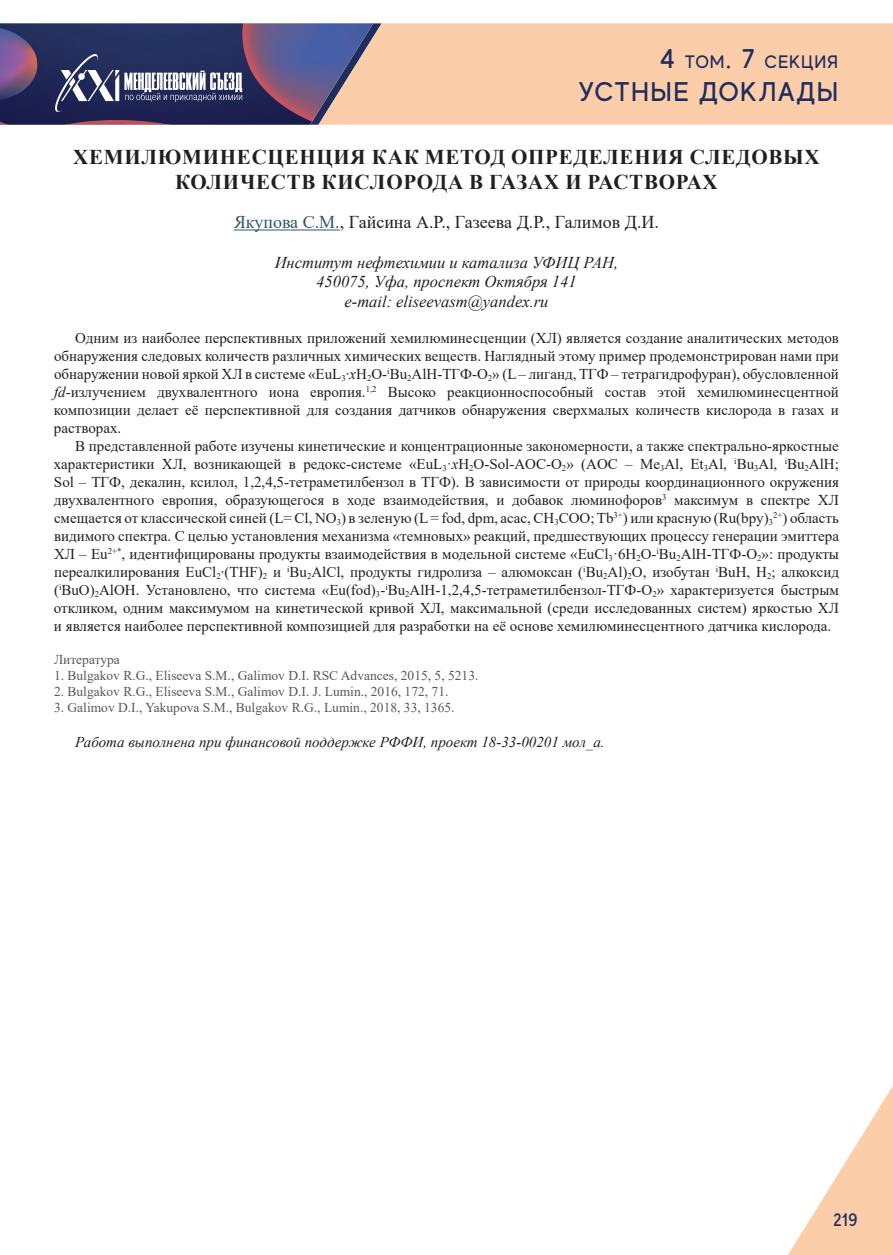
<style>
.page{position:relative;width:893px;height:1255px;background:#fff}
.page>*{position:absolute;margin:0;border:0;box-sizing:border-box;transform-origin:0 0}
.t1{font:500 27px "MADE Evolve Sans";letter-spacing:.05em;color:#1f2c5d}
.t2{font:700 21px/25.2px "Times New Roman";letter-spacing:.035em;color:#231f20;text-align:center}
.t3{font:18px "Times New Roman";color:#231f20}
.t4{font:500 18px "MADE Evolve Sans";letter-spacing:.05em;color:#1f2c5d}
.t5{font:italic 16.5px/19.8px "Times New Roman";color:#231f20;text-align:center}
.t6{font:15px/18px "Times New Roman";color:#231f20;text-align:justify}
.t7{font:italic 15px "Times New Roman";color:#231f20}
.t8{font:13.5px "Times New Roman";color:#57585a}
.s1{font-size:27px}
.s2{color:#2e576f}
.s3{font-style:italic}
</style>
<div class="page">
<div style="left:382px;top:23px;width:511px;height:102px;background:#fccda9"></div>
<svg style="left:788px;top:1086px;width:105px;height:168px"></svg>
<svg style="left:0;top:23px;width:382px;height:102px;background:#575378"></svg>
<hr style="left:234px;top:229px;width:106px;height:1px;background:#2e576f">
<p class="t4" style="left:660px;top:51px;width:179px"><span class="s1">4</span> ТОМ<span class="s1">. 7</span> СЕКЦИЯ</p>
<h1 class="t1" style="left:578px;top:74px;width:261px">УСТНЫЕ ДОКЛАДЫ</h1>
<h2 class="t2" style="left:73px;top:144px;width:748px">ХЕМИЛЮМИНЕСЦЕНЦИЯ КАК МЕТОД ОПРЕДЕЛЕНИЯ СЛЕДОВЫХ<br>КОЛИЧЕСТВ КИСЛОРОДА В ГАЗАХ И РАСТВОРАХ</h2>
<p class="t3" style="left:234px;top:209px;width:427px"><span class="s2">Якупова С.М.</span>, Гайсина А.Р., Газеева Д.Р., Галимов Д.И.</p>
<p class="t5" style="left:275px;top:252px;width:345px">Институт нефтехимии и катализа УФИЦ РАН,<br>450075, Уфа, проспект Октября 141<br>e-mail: eliseevasm@yandex.ru</p>
<p class="t6" style="left:54px;top:329px;width:786px;text-indent:21px">Одним из наиболее перспективных приложений хемилюминесценции (ХЛ) является создание аналитических методов обнаружения следовых количеств различных химических веществ. Наглядный этому пример продемонстрирован нами при обнаружении новой яркой ХЛ в системе «EuL<sub>3</sub>∙<span class="s3">x</span>H<sub>2</sub>O-<sup>i</sup>Bu<sub>2</sub>AlH-ТГФ-O<sub>2</sub>» (L – лиганд, ТГФ – тетрагидрофуран), обусловленной <span class="s3">fd</span>-излучением двухвалентного иона европия.<sup>1,2</sup> Высоко реакционноспособный состав этой хемилюминесцентной композиции делает её перспективной для создания датчиков обнаружения сверхмалых количеств кислорода в газах и растворах.</p>
<p class="t6" style="left:54px;top:437px;width:786px;text-indent:21px">В представленной работе изучены кинетические и концентрационные закономерности, а также спектрально-яркостные характеристики ХЛ, возникающей в редокс-системе «EuL<sub>3</sub>·<span class="s3">x</span>H<sub>2</sub>O-Sol-AOC-O<sub>2</sub>» (AOC – Me<sub>3</sub>Al, Et<sub>3</sub>Al, <sup>i</sup>Bu<sub>3</sub>Al, <sup>i</sup>Bu<sub>2</sub>AlH; Sol – ТГФ, декалин, ксилол, 1,2,4,5-тетраметилбензол в ТГФ). В зависимости от природы координационного окружения двухвалентного европия, образующегося в ходе взаимодействия, и добавок люминофоров<sup>3</sup> максимум в спектре ХЛ смещается от классической синей (L= Cl, NO<sub>3</sub>) в зеленую (L = fod, dpm, acac, CH<sub>3</sub>COO; Tb<sup>3+</sup>) или красную (Ru(bpy)<sub>3</sub><sup>2+</sup>) область видимого спектра. С целью установления механизма «темновых» реакций, предшествующих процессу генерации эмиттера ХЛ – Eu<sup>2+*</sup>, идентифицированы продукты взаимодействия в модельной системе «EuCl<sub>3</sub>·6H<sub>2</sub>O-<sup>i</sup>Bu<sub>2</sub>AlH-ТГФ-O<sub>2</sub>»: продукты переалкилирования EuCl<sub>2</sub>∙(THF)<sub>2</sub> и <sup>i</sup>Bu<sub>2</sub>AlCl, продукты гидролиза – алюмоксан (<sup>i</sup>Bu<sub>2</sub>Al)<sub>2</sub>О, изобутан <sup>i</sup>BuН, Н<sub>2</sub>; алкоксид (<sup>i</sup>BuО)<sub>2</sub>AlОН. Установлено, что система «Eu(fod)<sub>3</sub>-<sup>i</sup>Bu<sub>2</sub>AlH-1,2,4,5-тетраметилбензол-ТГФ-O<sub>2</sub>» характеризуется быстрым откликом, одним максимумом на кинетической кривой ХЛ, максимальной (среди исследованных систем) яркостью ХЛ и является наиболее перспективной композицией для разработки на её основе хемилюминесцентного датчика кислорода.</p>
<p class="t8" style="left:54px;top:649px;width:67px">Литература</p>
<p class="t8" style="left:54px;top:666px;width:426px">1. Bulgakov R.G., Eliseeva S.M., Galimov D.I. RSC Advances, 2015, 5, 5213.</p>
<p class="t8" style="left:54px;top:682px;width:396px">2. Bulgakov R.G., Eliseeva S.M., Galimov D.I. J. Lumin., 2016, 172, 71.</p>
<p class="t8" style="left:54px;top:698px;width:402px">3. Galimov D.I., Yakupova S.M., Bulgakov R.G., Lumin., 2018, 33, 1365.</p>
<p class="t7" style="left:75px;top:731px;width:531px">Работа выполнена при финансовой поддержке РФФИ, проект 18-33-00201 мол_а.</p>
<p class="t4" style="left:833px;top:1208px;width:26px">219</p>
</div>
